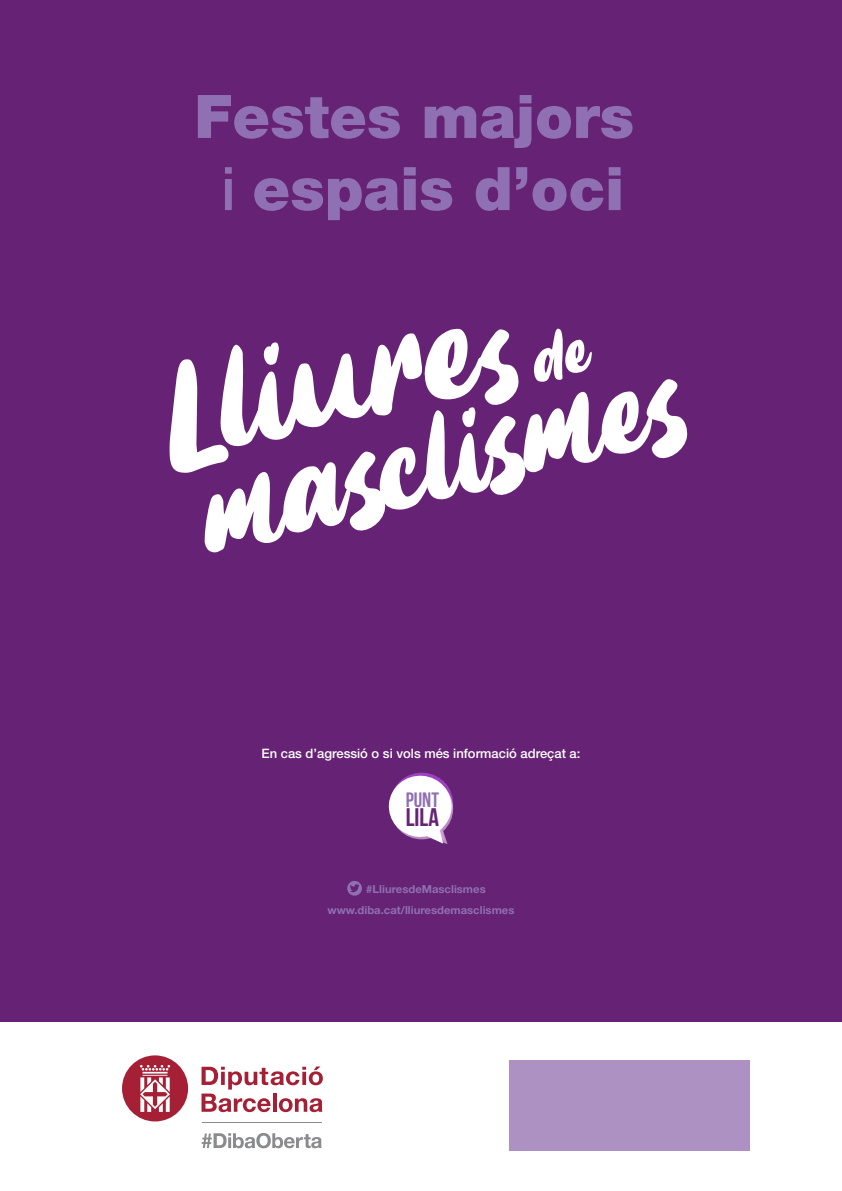
<style>
.page{position:relative;width:842px;height:1191px;background:#fff}
.page>*{position:absolute;margin:0;border:0;box-sizing:border-box;transform-origin:0 0}
.t1{font:900 60.1px/72.1px "Helvetica Neue LT Std";color:#8f70b2;text-align:center}
.t2{font:25.4px "Bebas Neue";color:#662274}
.t3{font:20.8px "Bebas Neue";color:#8f70b2}
.t4{font:500 13px "Helvetica Neue LT Std";color:#fff}
.t5{font:700 11px "Helvetica Neue LT Std";color:#8f70b2}
.s1{font-weight:500}
</style>
<div class="page">
<div style="left:0;top:0;width:842px;height:1021px;background:#662274"></div>
<div style="left:510px;top:1060px;width:240px;height:90px;background:#ae91c3"></div>
<svg style="left:170px;top:329px;width:518px;height:223px"></svg>
<svg style="left:201px;top:1066px;width:122px;height:46px"></svg>
<svg style="left:122px;top:1055px;width:66px;height:66px"></svg>
<hr style="left:202px;top:1122px;width:120px;height:1px;background:#8a8b8d">
<svg style="left:202px;top:1133px;width:120px;height:15px"></svg>
<svg style="left:389px;top:772px;width:64px;height:72px"></svg>
<svg style="left:347px;top:881px;width:15px;height:14px"></svg>
<h1 class="t1" style="left:194px;top:80px;width:441px">Festes majors <span class="s1">i</span> espais d’oci</h1>
<p class="t4" style="left:261px;top:745px;width:320px">En cas d’agressió o si vols més informació adreçat a:</p>
<h3 class="t3" style="left:406px;top:788px;width:35px">PUNT</h3>
<h2 class="t2" style="left:406px;top:803px;width:35px">LILA</h2>
<p class="t5" style="left:366px;top:882px;width:121px">#LliuresdeMasclismes</p>
<p class="t5" style="left:328px;top:903px;width:188px">www.diba.cat/lliuresdemasclismes</p>
</div>
